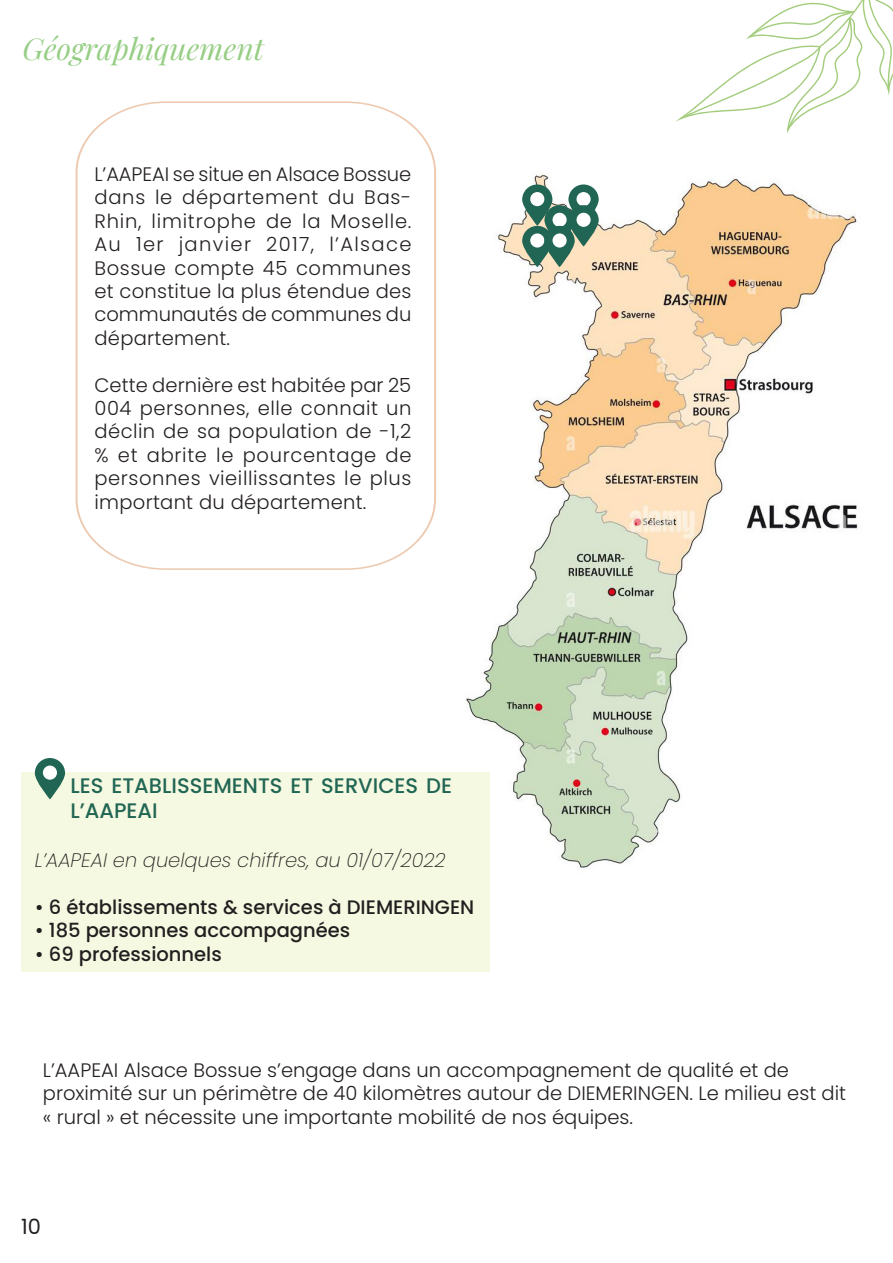
<style>
.page{position:relative;width:893px;height:1263px;background:#fff}
.page>*{position:absolute;margin:0;border:0;box-sizing:border-box;transform-origin:0 0}
.t1{font:italic 30px "Playfair Display";color:#97ce85}
.t2{font:500 21px/25.2px "Poppins";color:#216654}
.t3{font:21px "Poppins";color:#231f20}
.t4{font:300 19.5px/23.4px "Poppins";color:#231f20;text-align:justify}
.t5{font:500 19.5px "Poppins";color:#231f20}
.t6{font:italic 200 19.5px "Poppins";color:#231f20}
</style>
<div class="page">
<img style="left:466px;top:174px;width:392px;height:694px">
<svg style="left:522px;top:226px;width:30px;height:41px"></svg>
<div style="left:530px;top:233px;width:14px;height:15px;background:#fff;border-radius:50%"></div>
<div style="left:544px;top:205px;width:31px;height:42px;background:#216654;border-radius:15px"></div>
<div style="left:552px;top:213px;width:15px;height:14px;background:#fff;border-radius:50%"></div>
<svg style="left:522px;top:184px;width:30px;height:42px"></svg>
<div style="left:530px;top:192px;width:14px;height:14px;background:#fff;border-radius:50%"></div>
<svg style="left:568px;top:184px;width:31px;height:42px"></svg>
<div style="left:576px;top:192px;width:15px;height:14px;background:#fff;border-radius:50%"></div>
<svg style="left:544px;top:226px;width:31px;height:41px"></svg>
<div style="left:552px;top:233px;width:15px;height:15px;background:#fff;border-radius:50%"></div>
<svg style="left:568px;top:205px;width:31px;height:42px"></svg>
<div style="left:576px;top:213px;width:15px;height:14px;background:#fff;border-radius:50%"></div>
<div style="left:21px;top:772px;width:469px;height:199px;background:#f6f9e1"></div>
<svg style="left:35px;top:758px;width:30px;height:41px"></svg>
<div style="left:43px;top:765px;width:14px;height:15px;background:#fff;border-radius:50%"></div>
<svg style="left:76px;top:101px;width:360px;height:469px"></svg>
<svg style="left:675px;top:0;width:218px;height:133px"></svg>
<p class="t1" style="left:23px;top:26px;width:243px">Géographiquement</p>
<p class="t4" style="left:95px;top:163px;width:318px">L’AAPEAI se situe en Alsace Bossue dans le département du Bas-Rhin, limitrophe de la Moselle.<br>Au 1er janvier 2017, l’Alsace Bossue compte 45 communes et constitue la plus étendue des communautés de communes du département.</p>
<p class="t4" style="left:95px;top:373px;width:318px">Cette dernière est habitée par 25<br>004 personnes, elle connait un déclin de sa population de -1,2 % et abrite le pourcentage de personnes vieillissantes le plus important du département.</p>
<p class="t2" style="left:70px;top:773px;width:383px">LES ETABLISSEMENTS ET SERVICES DE<br>L’AAPEAI</p>
<p class="t6" style="left:35px;top:849px;width:412px">L’AAPEAI en quelques chiffres, au 01/07/2022</p>
<p class="t5" style="left:35px;top:896px;width:441px">• 6 établissements &amp; services à DIEMERINGEN</p>
<p class="t5" style="left:35px;top:919px;width:317px">• 185 personnes accompagnées</p>
<p class="t5" style="left:35px;top:943px;width:189px">• 69 professionnels</p>
<p class="t4" style="left:43px;top:1058px;width:805px;text-align:left">L’AAPEAI Alsace Bossue s’engage dans un accompagnement de qualité et de proximité sur un périmètre de 40 kilomètres autour de DIEMERINGEN. Le milieu est dit « rural » et nécessite une importante mobilité de nos équipes.</p>
<p class="t3" style="left:21px;top:1214px;width:21px">10</p>
</div>
